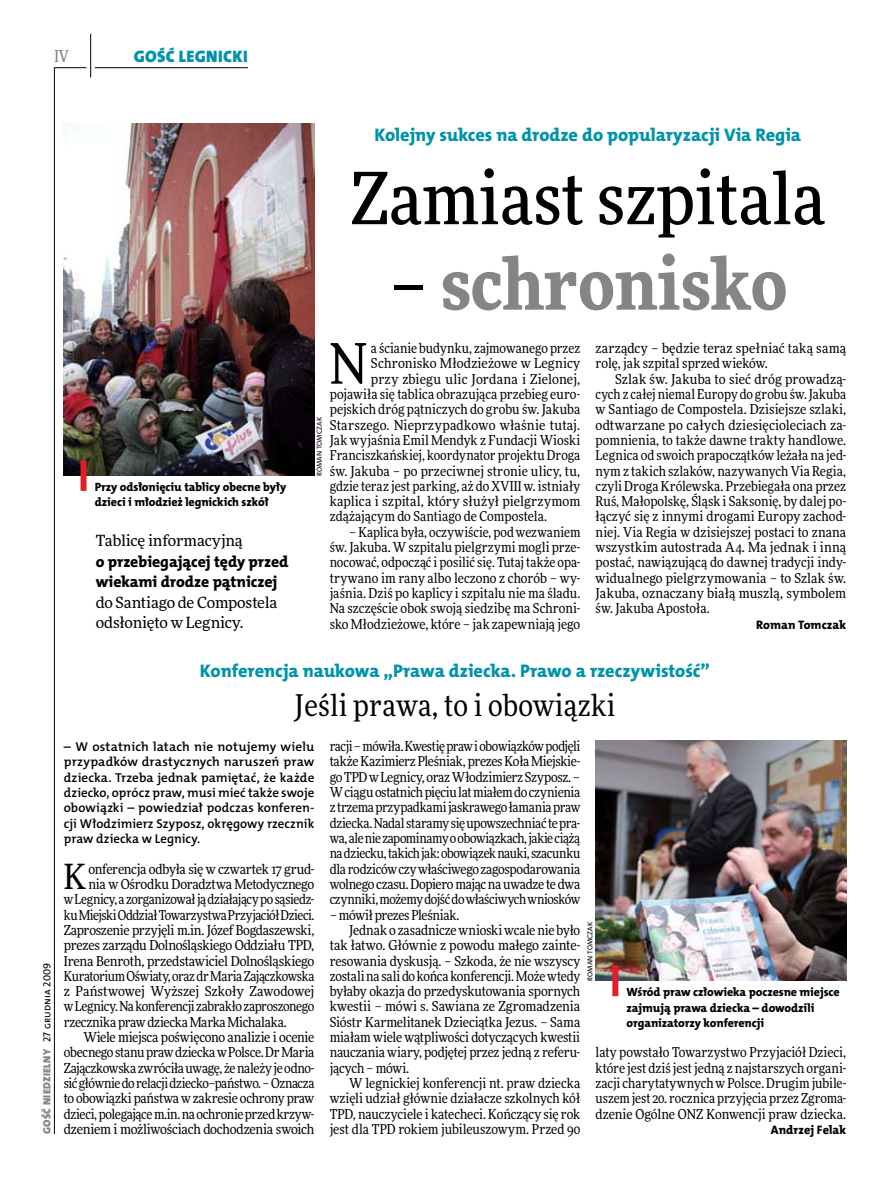
<style>
.page{position:relative;width:893px;height:1191px;background:#fff}
.page>*{position:absolute;margin:0;border:0;box-sizing:border-box;transform-origin:0 0}
.t1{font:500 72px "Freeday Narrow";color:#000}
.t2{font:900 72px "Freeday Narrow";color:#858486}
.t3{font:55.95px "Freeday Narrow News";color:#000}
.t4{font:34.8px "Freeday Narrow News";color:#000}
.t5{font:30px "Freeday Narrow News";letter-spacing:.01em;color:#000}
.t6{font:18.3px "The Mix HP8 Ex Bld";color:#0093aa}
.t7{font:16.65px "The Mix HP9 Blk";letter-spacing:.02em;color:#0093aa}
.t8{font:500 16.5px "Freeday Narrow";color:#858486;scale:.9 1}
.t9{font:15.75px/20.4px "The Mix HP8 Ex Bld";letter-spacing:.01em;color:#000}
.t10{font:15.45px/20.4px "Freeday News";letter-spacing:-.01em;color:#000}
.t11{font:13.65px/15.3px "Freeday Narrow News";letter-spacing:-.01em;color:#000;text-align:justify}
.t12{font:13.65px/15.3px "Freeday Narrow News";letter-spacing:.01em;color:#000}
.t13{font:13.65px "Freeday Narrow News";letter-spacing:-.03em;color:#000}
.t14{font:12.9px/15.3px "The Mix HP6 Se Bld";color:#000;text-align:justify}
.t15{font:12.3px "The Mix HP8 Ex Bld";color:#000}
.t16{font:12px/15.3px "The Mix HP8 Ex Bld";letter-spacing:-.005em;color:#000}
.t17{font:10.5px "The Mix HP9 Blk";letter-spacing:.025em;color:#858486}
.t18{font:7.2px "The Mix HP5 Plain";letter-spacing:.005em;color:#000}
.s1{font-weight:500;color:#000}
.s2{font-family:"The Mix HP5 Plain";color:#000}
</style>
<div class="page">
<hr style="left:54px;top:67px;width:1px;height:1067px;background:#000">
<hr style="left:90px;top:34px;width:1px;height:43px;background:#000">
<hr style="left:54px;top:67px;width:32px;height:1px;background:#000">
<hr style="left:95px;top:67px;width:153px;height:1px;background:#000">
<img style="left:64px;top:123px;width:250px;height:352px">
<div style="left:81px;top:460px;width:6px;height:31px;background:#df1f2a"></div>
<img style="left:596px;top:740px;width:250px;height:241px">
<div style="left:612px;top:965px;width:6px;height:31px;background:#df1f2a"></div>
<p class="t8" style="left:54px;top:46px;width:17px">IV</p>
<p class="t7" style="left:134px;top:46px;width:115px">GOŚĆ LEGN ICKI</p>
<p class="t16" style="left:95px;top:479px;width:193px">Przy odsłonięciu tablicy obecne były dzieci i młodzież legnickich szkół</p>
<p class="t10" style="left:96px;top:530px;width:149px">Tablicę informacyjną</p>
<p class="t9" style="left:96px;top:551px;width:194px">o przebiegającej tędy przed wiekami drodze pątniczej</p>
<p class="t10" style="left:96px;top:591px;width:183px">do Santiago de Compostela odsłonięto w Legnicy.</p>
<h3 class="t6" style="left:375px;top:123px;width:428px">Kolejny sukces na drodze do popularyzacji Via Regia</h3>
<h1 class="t1" style="left:350px;top:154px;width:476px">Zamiast szpitala</h1>
<h1 class="t2" style="left:389px;top:237px;width:400px"><span class="s1">–</span> schronisko</h1>
<h2 class="t3" style="left:330px;top:329px;width:39px">N</h2>
<p class="t11" style="left:371px;top:340px;width:211px">a ścianie budynku, zajmowanego przez</p>
<p class="t12" style="left:371px;top:356px;width:211px">Schronisko Młodzieżowe w Legnicy</p>
<p class="t11" style="left:371px;top:371px;width:211px">przy zbiegu ulic Jordana i Zielonej,</p>
<p class="t11" style="left:330px;top:386px;width:252px">pojawiła się tablica obrazująca przebieg euro-</p>
<p class="t11" style="left:330px;top:401px;width:252px">pejskich dróg pątniczych do grobu św. Jakuba</p>
<p class="t12" style="left:330px;top:417px;width:252px">Starszego. Nieprzypadkowo właśnie tutaj.</p>
<p class="t11" style="left:330px;top:432px;width:252px">Jak wyjaśnia Emil Mendyk z Fundacji Wioski</p>
<p class="t11" style="left:330px;top:447px;width:252px">Franciszkańskiej, koordynator projektu Droga</p>
<p class="t11" style="left:330px;top:463px;width:252px">św. Jakuba – po przeciwnej stronie ulicy, tu,</p>
<p class="t11" style="left:330px;top:478px;width:252px">gdzie teraz jest parking, aż doXVIII w. istniały</p>
<p class="t11" style="left:330px;top:493px;width:252px">kaplica i szpital, który służył pielgrzymom</p>
<p class="t11" style="left:330px;top:509px;width:219px">zdążającym do Santiago de Compostela.</p>
<p class="t11" style="left:330px;top:524px;width:252px;text-indent:20px">– Kaplica była, oczywiście, pod wezwaniem św. Jakuba. W szpitalu pielgrzymi mogli prze&shy;nocować, odpocząć i posilić się. Tutaj także opa&shy;trywano im rany albo leczono z chorób – wy&shy;jaśnia. Dziś po kaplicy i szpitalu nie ma śladu.<br>Na szczęście obok swoją siedzibę ma Schroni&shy;sko Młodzieżowe, które – jak zapewniają jego</p>
<p class="t18" style="left:315px;top:476px;width:60px;rotate:-90deg">Roman Tomczak</p>
<p class="t12" style="left:596px;top:340px;width:252px">zarządcy – będzie teraz spełniać taką samą rolę, jak szpital sprzed wieków.</p>
<p class="t11" style="left:596px;top:371px;width:252px;text-indent:20px">Szlak św. Jakuba to sieć dróg prowadzą&shy;cych z całej niemal Europy do grobu św. Jakuba w Santiago de Compostela. Dzisiejsze szlaki, odtwarzane po całych dziesięcioleciach za&shy;pomnienia, to także dawne trakty handlowe.<br>Legnica od swoich prapoczątków leżała na jed&shy;nym z takich szlaków, nazywanych Via Regia, czyli Droga Królewska. Przebiegała ona przez Ruś, Małopolskę, Śląsk i Saksonię, by dalej po&shy;łączyć się z innymi drogami Europy zachod&shy;niej. Via Regia w dzisiejszej postaci to znana wszystkim autostrada A4. Ma jednak i inną postać, nawiązującą do dawnej tradycji indy&shy;widualnego pielgrzymowania – to Szlak św.<br>Jakuba, oznaczany białą muszlą, symbolem św. Jakuba Apostoła.</p>
<p class="t15" style="left:756px;top:616px;width:92px">Roman Tomczak</p>
<p class="t17" style="left:40px;top:1134px;width:173px;rotate:-90deg">GOŚĆ NIEDZIELNY <span class="s2">27 grudnia 2009</span></p>
<h3 class="t6" style="left:200px;top:659px;width:512px">Konferencja naukowa „Prawa dziecka. Prawo a rzeczywistość”</h3>
<h3 class="t5" style="left:295px;top:686px;width:322px">Jeśli prawa, to i obowiązki</h3>
<p class="t14" style="left:64px;top:739px;width:252px">– W ostatnich latach nie notujemy wielu przypadków drastycznych naruszeń praw dziecka. Trzeba jednak pamiętać, że każde dziecko, oprócz praw, musi mieć także swoje obowiązki – powiedział podczas konferen&shy;cji Włodzimierz Szyposz, okręgowy rzecznik praw dziecka w Legnicy.</p>
<h3 class="t4" style="left:64px;top:855px;width:24px">K</h3>
<p class="t11" style="left:88px;top:861px;width:227px">onferencja odbyła się w czwartek 17 grud-</p>
<p class="t11" style="left:330px;top:738px;width:252px">racji – mówiła. Kwestię praw iobowiązków podjęli także Kazimierz Pleśniak, prezes Koła Miejskie&shy;go TPD wLegnicy, oraz Włodzimierz Szyposz. – Wciągu ostatnich pięciu lat miałem doczynienia ztrzema przypadkami jaskrawego łamania praw dziecka. Nadal staramysię upowszechniać tepra&shy;wa, aleniezapominamy oobowiązkach, jakie ciążą nadziecku, takich jak: obowiązek nauki, szacunku dla rodziców czywłaściwego zagospodarowania wolnego czasu. Dopiero mając nauwadze te dwa czynniki, możemy dojść dowłaściwych wniosków</p>
<p class="t11" style="left:330px;top:907px;width:131px">– mówił prezes Pleśniak.</p>
<p class="t11" style="left:349px;top:922px;width:233px">Jednak o zasadnicze wnioski wcale nie było</p>
<p class="t11" style="left:330px;top:937px;width:252px">tak łatwo. Głównie z powodu małego zainte-</p>
<p class="t11" style="left:330px;top:953px;width:252px">resowania dyskusją. – Szkoda, że nie wszyscy</p>
<p class="t11" style="left:330px;top:968px;width:252px">zostali na sali do końca konferencji. Może wtedy</p>
<p class="t11" style="left:330px;top:983px;width:252px">byłaby okazja do przedyskutowania spornych</p>
<p class="t11" style="left:330px;top:998px;width:252px">kwestii – mówi s. Sawiana ze Zgromadzenia</p>
<p class="t11" style="left:330px;top:1014px;width:252px">Sióstr Karmelitanek Dzieciątka Jezus. – Sama</p>
<p class="t11" style="left:330px;top:1029px;width:252px">miałam wiele wątpliwości dotyczących kwestii</p>
<p class="t11" style="left:330px;top:1044px;width:252px">nauczania wiary, podjętej przez jedną z referu-</p>
<p class="t11" style="left:330px;top:1060px;width:81px">jących – mówi.</p>
<p class="t11" style="left:349px;top:1075px;width:233px">W legnickiej konferencji nt. praw dziecka</p>
<p class="t11" style="left:330px;top:1090px;width:252px">wzięli udział głównie działacze szkolnych kół</p>
<p class="t11" style="left:330px;top:1106px;width:252px">TPD, nauczyciele i katecheci. Kończący się rok</p>
<p class="t11" style="left:330px;top:1121px;width:252px">jest dla TPD rokiem jubileuszowym. Przed 90</p>
<p class="t11" style="left:88px;top:876px;width:227px">nia w Ośrodku Doradztwa Metodycznego</p>
<p class="t11" style="left:64px;top:891px;width:252px">wLegnicy, azorganizował jądziałający posąsiedz-</p>
<p class="t13" style="left:64px;top:906px;width:252px">ku Miejski Oddział Towarzystwa Przyjaciół Dzieci.</p>
<p class="t11" style="left:64px;top:922px;width:252px">Zaproszenie przyjęli m.in. Józef Bogdaszewski,</p>
<p class="t11" style="left:64px;top:937px;width:252px">prezes zarządu Dolnośląskiego Oddziału TPD,</p>
<p class="t11" style="left:64px;top:953px;width:252px">Irena Benroth, przedstawiciel Dolnośląskiego</p>
<p class="t13" style="left:64px;top:967px;width:252px">Kuratorium Oświaty, oraz drMaria Zajączkowska</p>
<p class="t11" style="left:64px;top:983px;width:252px">z Państwowej Wyższej Szkoły Zawodowej</p>
<p class="t13" style="left:64px;top:998px;width:252px">wLegnicy. Nakonferencji zabrakło zaproszonego</p>
<p class="t11" style="left:64px;top:1014px;width:225px">rzecznika praw dziecka Marka Michalaka.</p>
<p class="t11" style="left:83px;top:1029px;width:233px">Wiele miejsca poświęcono analizie i ocenie</p>
<p class="t11" style="left:64px;top:1044px;width:252px">obecnego stanu praw dziecka wPolsce. DrMaria</p>
<p class="t11" style="left:64px;top:1060px;width:252px">Zajączkowska zwróciła uwagę, żenależy jeodno-</p>
<p class="t11" style="left:64px;top:1075px;width:252px">sić głównie dorelacji dziecko–państwo. – Oznacza</p>
<p class="t11" style="left:64px;top:1090px;width:252px">to obowiązki państwa w zakresie ochrony praw</p>
<p class="t11" style="left:64px;top:1106px;width:252px">dzieci, polegające m.in. naochronie przed krzyw-</p>
<p class="t11" style="left:64px;top:1121px;width:252px">dzeniem i możliwościach dochodzenia swoich</p>
<p class="t18" style="left:585px;top:980px;width:60px;rotate:-90deg">Roman Tomczak</p>
<p class="t16" style="left:627px;top:984px;width:215px">Wśród praw człowieka poczesne miejsce zajmują prawa dziecka – dowodzili organizatorzy konferencji</p>
<p class="t11" style="left:596px;top:1044px;width:252px">laty powstało Towarzystwo Przyjaciół Dzieci, które jest dziś jest jedną z najstarszych organi&shy;zacji charytatywnych w Polsce. Drugim jubile&shy;uszem jest 20. rocznica przyjęcia przez Zgroma&shy;dzenie Ogólne ONZ Konwencji praw dziecka.</p>
<p class="t15" style="left:771px;top:1122px;width:77px">Andrzej Felak</p>
</div>
